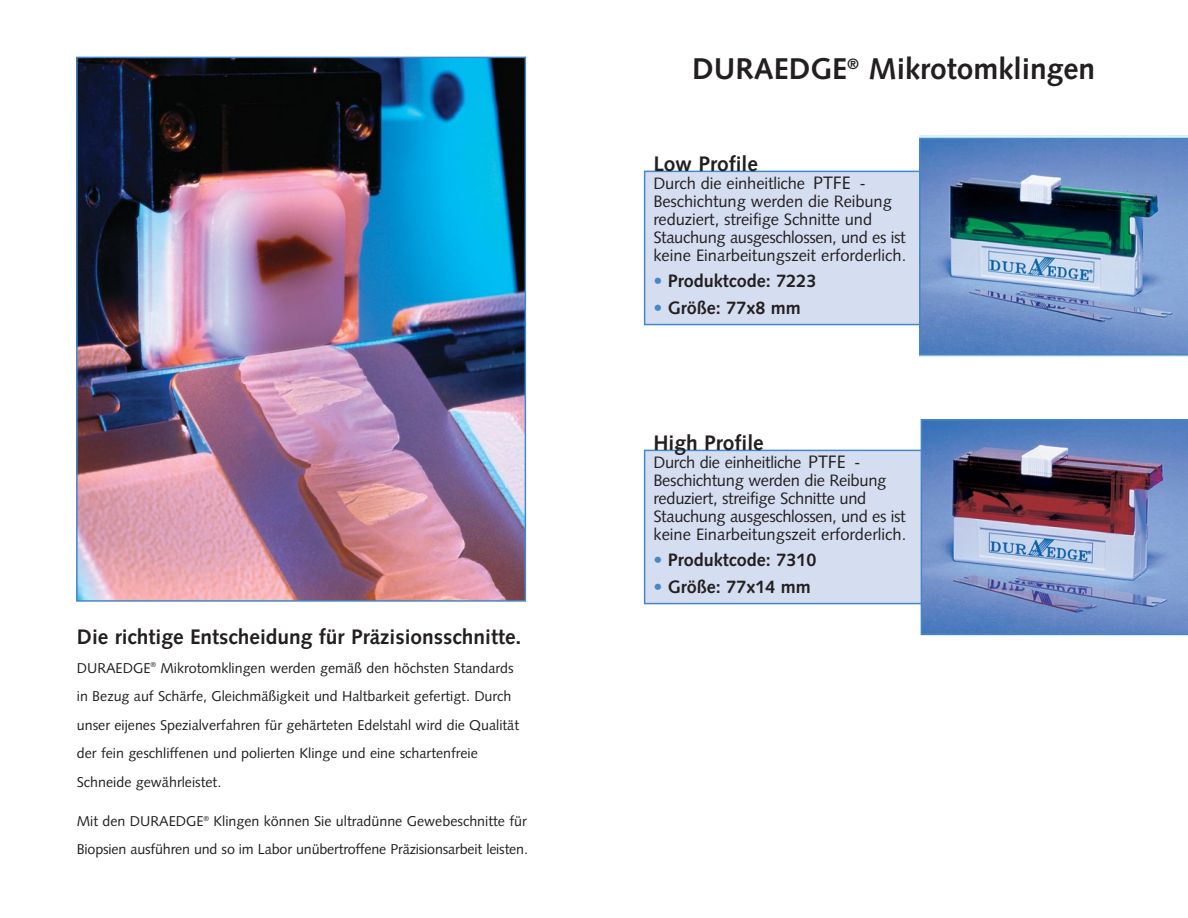
<style>
.page{position:relative;width:1188px;height:918px;background:#fff}
.page>*{position:absolute;margin:0;border:0;box-sizing:border-box;transform-origin:0 0}
.t1{font:700 30px "Syntax";color:#231f20}
.t2{font:700 21px "Syntax";color:#231f20}
.t3{font:700 18px "Syntax";color:#231f20}
.t4{font:16.5px/18px "Syntax";letter-spacing:-.01em;color:#231f20}
.t5{font:14.25px/28.5px "Syntax";color:#231f20}
.s1{color:#4488c7}
.s2{font-size:18px}
</style>
<div class="page">
<img style="left:76px;top:56px;width:1112px;height:580px">
<img style="left:919px;top:136px;width:269px;height:220px">
<h2 class="t2" style="left:77px;top:625px;width:446px">Die richtige Entscheidung für Präzisionsschnitte.</h2>
<p class="t5" style="left:77px;top:654px;width:444px">DURAEDGE<sup>®</sup> Mikrotomklingen werden gemäß den höchsten Standards in Bezug auf Schärfe, Gleichmäßigkeit und Haltbarkeit gefertigt. Durch unser eijenes Spezialverfahren für gehärteten Edelstahl wird die Qualität der fein geschliffenen und polierten Klinge und eine schartenfreie Schneide gewährleistet.</p>
<p class="t5" style="left:77px;top:807px;width:453px">Mit den DURAEDGE<sup>®</sup> Klingen können Sie ultradünne Gewebeschnitte für<br>Biopsien ausführen und so im Labor unübertroffene Präzisionsarbeit leisten.</p>
<h1 class="t1" style="left:692px;top:52px;width:404px">DURAEDGE<sup>®</sup> Mikrotomklingen</h1>
<h2 class="t2" style="left:653px;top:151px;width:106px">Low Profile</h2>
<p class="t4" style="left:653px;top:174px;width:254px;text-indent:206px">-<br>Beschichtung werden die Reibung reduziert, streifige Schnitte und<br>Stauchung ausgeschlossen, und es ist keine Einarbeitungszeit erforderlich.</p>
<p class="t3" style="left:653px;top:271px;width:165px"><span class="s1">•</span> Produktcode: 7223</p>
<p class="t3" style="left:653px;top:298px;width:149px"><span class="s1">•</span> Größe: 77x8 mm</p>
<p class="t4" style="left:653px;top:174px;width:199px">Durch die einheitliche <span class="s2">PTFE</span></p>
<h2 class="t2" style="left:653px;top:430px;width:112px">High Profile</h2>
<p class="t4" style="left:653px;top:453px;width:194px">Durch die einheitliche <span class="s2">PTFE</span></p>
<p class="t4" style="left:653px;top:453px;width:254px;text-indent:201px">-<br>Beschichtung werden die Reibung reduziert, streifige Schnitte und<br>Stauchung ausgeschlossen, und es ist keine Einarbeitungszeit erforderlich.</p>
<p class="t3" style="left:653px;top:549px;width:165px"><span class="s1">•</span> Produktcode: 7310</p>
<p class="t3" style="left:653px;top:576px;width:159px"><span class="s1">•</span> Größe: 77x14 mm</p>
</div>
